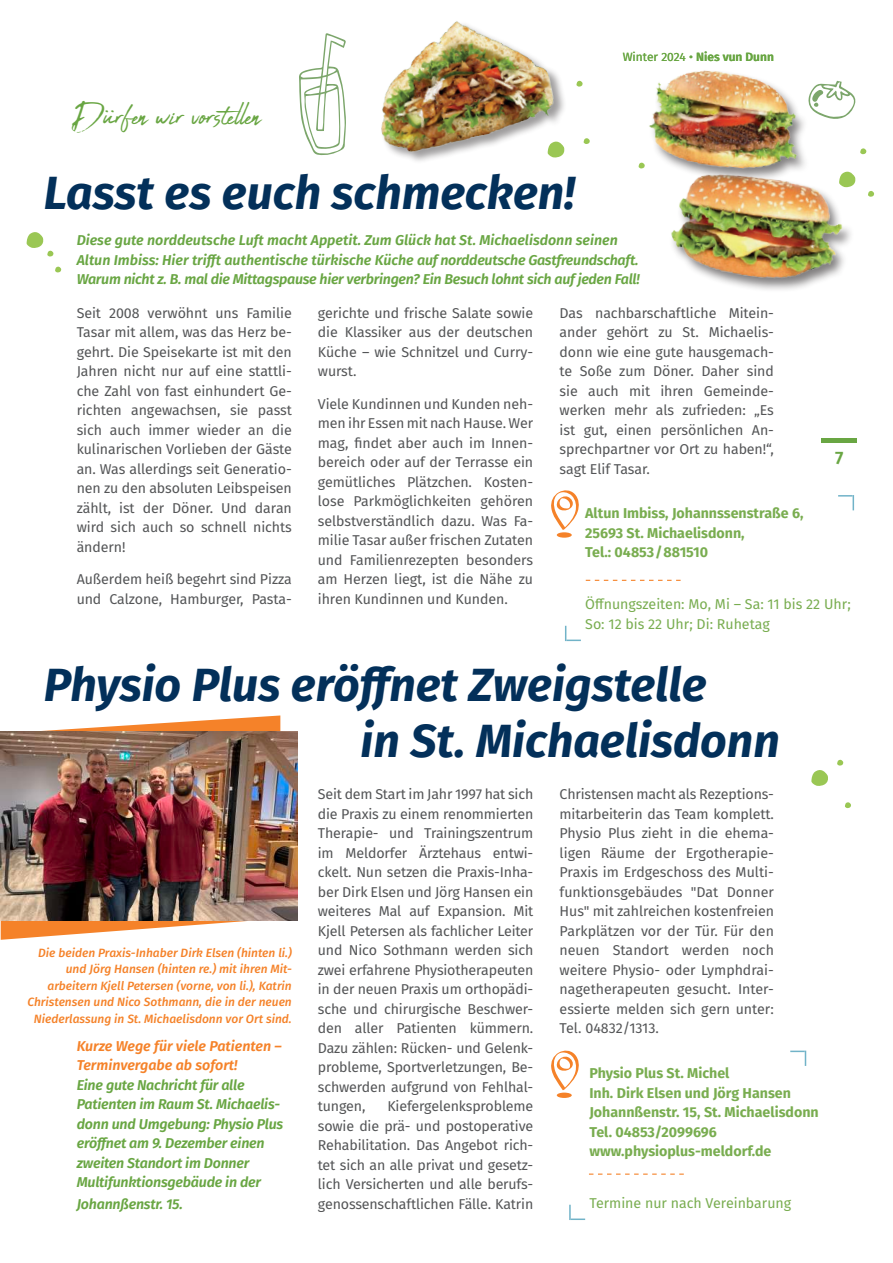
<style>
.page{position:relative;width:893px;height:1263px;background:#fff}
.page>*{position:absolute;margin:0;border:0;box-sizing:border-box;transform-origin:0 0}
.t1{font:italic 700 46.5px/55.5px "Fira Sans";color:#03305a}
.t2{font:40.5px "Abuget";color:#69a643}
.t3{font:600 18px "Fira Sans";color:#69a643}
.t4{font:14.25px/19.5px "Fira Sans";letter-spacing:-.005em;color:#545557;text-align:justify}
.t5{font:italic 600 14.25px/19.5px "Fira Sans";letter-spacing:-.015em;color:#69a643}
.t6{font:700 14.25px/19.5px "Fira Sans";color:#79ad50}
.t7{font:14.25px/19.5px "Fira Sans";color:#79ad50}
.t8{font:italic 600 14.25px/19.5px "Fira Sans";color:#f58229}
.t9{font:italic 500 12px/16.5px "Fira Sans";color:#f58229;text-align:right}
.t10{font:12px "Fira Sans";color:#69a643}
.s1{font-weight:600}
</style>
<div class="page">
<img style="left:381px;top:21px;width:183px;height:140px">
<svg style="left:838px;top:495px;width:16px;height:15px"></svg>
<svg style="left:565px;top:626px;width:16px;height:15px"></svg>
<svg style="left:551px;top:490px;width:28px;height:40px"></svg>
<div style="left:557px;top:532px;width:15px;height:6px;background:#f58229;border-radius:50%"></div>
<svg style="left:586px;top:580px;width:95px;height:1px"></svg>
<svg style="left:584px;top:138px;width:6px;height:6px"></svg>
<svg style="left:576px;top:80px;width:7px;height:7px"></svg>
<svg style="left:548px;top:140px;width:17px;height:18px"></svg>
<svg style="left:299px;top:33px;width:47px;height:123px"></svg>
<hr style="left:822px;top:438px;width:35px;height:4px;background:#69a643">
<img style="left:638px;top:70px;width:226px;height:220px">
<svg style="left:55px;top:266px;width:7px;height:7px"></svg>
<svg style="left:27px;top:232px;width:27px;height:25px"></svg>
<svg style="left:839px;top:170px;width:18px;height:18px"></svg>
<svg style="left:860px;top:148px;width:7px;height:6px"></svg>
<svg style="left:868px;top:191px;width:7px;height:6px"></svg>
<svg style="left:790px;top:1050px;width:16px;height:16px"></svg>
<svg style="left:569px;top:1205px;width:16px;height:15px"></svg>
<svg style="left:589px;top:1173px;width:95px;height:2px"></svg>
<svg style="left:551px;top:1050px;width:28px;height:40px"></svg>
<div style="left:557px;top:1092px;width:15px;height:6px;background:#f58229;border-radius:50%"></div>
<svg style="left:1px;top:715px;width:279px;height:225px"></svg>
<img style="left:1px;top:732px;width:297px;height:188px">
<svg style="left:837px;top:759px;width:7px;height:7px"></svg>
<svg style="left:845px;top:802px;width:6px;height:6px"></svg>
<svg style="left:811px;top:770px;width:17px;height:16px"></svg>
<h2 class="t2" style="left:72px;top:93px;width:191px">Dürfen wir vorstellen</h2>
<h1 class="t1" style="left:44px;top:162px;width:533px">Lasst es euch schmecken!</h1>
<p class="t10" style="left:623px;top:48px;width:153px">Winter 2024 • <span class="s1">Nies vun Dunn</span></p>
<p class="t5" style="left:77px;top:230px;width:565px">Diese gute norddeutsche Luft macht Appetit. Zum Glück hat St. Michaelisdonn seinen<br>Altun Imbiss: Hier trifft authentische türkische Küche auf norddeutsche Gastfreundschaft.<br>Warum nicht z. B. mal die Mittagspause hier verbringen? Ein Besuch lohnt sich auf jeden Fall!</p>
<p class="t4" style="left:77px;top:303px;width:217px">Seit 2008 verwöhnt uns Familie Tasar mit allem, was das Herz be&shy;gehrt. Die Speisekarte ist mit den Jahren nicht nur auf eine stattli&shy;che Zahl von fast einhundert Ge&shy;richten angewachsen, sie passt sich auch immer wieder an die kulinarischen Vorlieben der Gäste an. Was allerdings seit Generatio&shy;nen zu den absoluten Leibspeisen zählt, ist der Döner. Und daran wird sich auch so schnell nichts ändern!</p>
<p class="t4" style="left:77px;top:569px;width:217px">Außerdem heiß begehrt sind Pizza und Calzone, Hamburger, Pasta-</p>
<p class="t4" style="left:318px;top:303px;width:217px">gerichte und frische Salate sowie die Klassiker aus der deutschen Küche – wie Schnitzel und Curry&shy;wurst.</p>
<p class="t4" style="left:318px;top:394px;width:217px">Viele Kundinnen und Kunden neh&shy;men ihr Essen mit nach Hause. Wer mag, findet aber auch im Innen&shy;bereich oder auf der Terrasse ein gemütliches Plätzchen. Kosten&shy;lose Parkmöglichkeiten gehören selbstverständlich dazu. Was Fa&shy;milie Tasar außer frischen Zutaten und Familienrezepten besonders am Herzen liegt, ist die Nähe zu ihren Kundinnen und Kunden.</p>
<p class="t4" style="left:560px;top:303px;width:216px">Das nachbarschaftliche Mitein&shy;ander gehört zu St. Michaelis&shy;donn wie eine gute hausgemach&shy;te Soße zum Döner. Daher sind sie auch mit ihren Gemeinde&shy;werken mehr als zufrieden: „Es ist gut, einen persönlichen An&shy;sprechpartner vor Ort zu haben!“, sagt Elif Tasar.</p>
<p class="t3" style="left:835px;top:443px;width:10px">7</p>
<p class="t6" style="left:585px;top:503px;width:220px">Altun Imbiss, Johannssenstraße 6,<br>25693 St. Michaelisdonn,<br>Tel.: 04853/881510</p>
<p class="t7" style="left:585px;top:594px;width:267px">Öffnungszeiten: Mo, Mi – Sa: 11 bis 22 Uhr;<br>So: 12 bis 22 Uhr; Di: Ruhetag</p>
<h1 class="t1" style="left:361px;top:654px;width:421px;text-indent:-317px">Physio Plus eröffnet Zweigstelle<br>in St. Michaelisdonn</h1>
<p class="t9" style="left:27px;top:944px;width:266px">Die beiden Praxis-Inhaber Dirk Elsen (hinten li.) und Jörg Hansen (hinten re.) mit ihren Mit&shy;arbeitern Kjell Petersen (vorne, von li.), Katrin Christensen und Nico Sothmann, die in der neuen Niederlassung in St. Michaelisdonn vor Ort sind.</p>
<p class="t8" style="left:77px;top:1035px;width:207px">Kurze Wege für viele Patienten –<br>Terminvergabe ab sofort!</p>
<p class="t5" style="left:77px;top:1074px;width:208px">Eine gute Nachricht für alle<br>Patienten im Raum St. Michaelis&shy;donn und Umgebung: Physio Plus eröffnet am 9. Dezember einen zweiten Standort im Donner<br>Multifunktionsgebäude in der</p>
<p class="t5" style="left:77px;top:1193px;width:108px">Johannßenstr. 15.</p>
<p class="t4" style="left:318px;top:784px;width:217px">Seit dem Start im Jahr 1997 hat sich die Praxis zu einem renommierten Therapie- und Trainingszentrum im Meldorfer Ärztehaus entwi&shy;ckelt. Nun setzen die Praxis-Inha&shy;ber Dirk Elsen und Jörg Hansen ein weiteres Mal auf Expansion. Mit Kjell Petersen als fachlicher Leiter und Nico Sothmann werden sich zwei erfahrene Physiotherapeuten in der neuen Praxis um orthopädi&shy;sche und chirurgische Beschwer&shy;den aller Patienten kümmern.<br>Dazu zählen: Rücken- und Gelenk&shy;probleme, Sportverletzungen, Be&shy;schwerden aufgrund von Fehlhal&shy;tungen,</p>
<p class="t4" style="left:318px;top:1096px;width:217px;text-indent:70px">Kiefergelenksprobleme sowie die prä- und postoperative Rehabilitation. Das Angebot rich&shy;tet sich an alle privat und gesetz&shy;lich Versicherten und alle berufs&shy;genossenschaftlichen Fälle. Katrin</p>
<p class="t4" style="left:560px;top:784px;width:216px">Christensen macht als Rezeptions&shy;mitarbeiterin das Team komplett.<br>Physio Plus zieht in die ehema&shy;ligen Räume der Ergotherapie-Praxis im Erdgeschoss des Multi&shy;funktionsgebäudes "Dat Donner Hus" mit zahlreichen kostenfreien Parkplätzen vor der Tür. Für den neuen Standort werden noch weitere Physio- oder Lymphdrai&shy;nagetherapeuten gesucht. Inter&shy;essierte melden sich gern unter:<br>Tel. 04832/1313.</p>
<p class="t6" style="left:589px;top:1062px;width:231px">Physio Plus St. Michel<br>Inh. Dirk Elsen und Jörg Hansen<br>Johannßenstr. 15, St. Michaelisdonn<br>Tel. 04853/2099696 www.physioplus-meldorf.de</p>
<p class="t7" style="left:589px;top:1193px;width:203px">Termine nur nach Vereinbarung</p>
</div>
